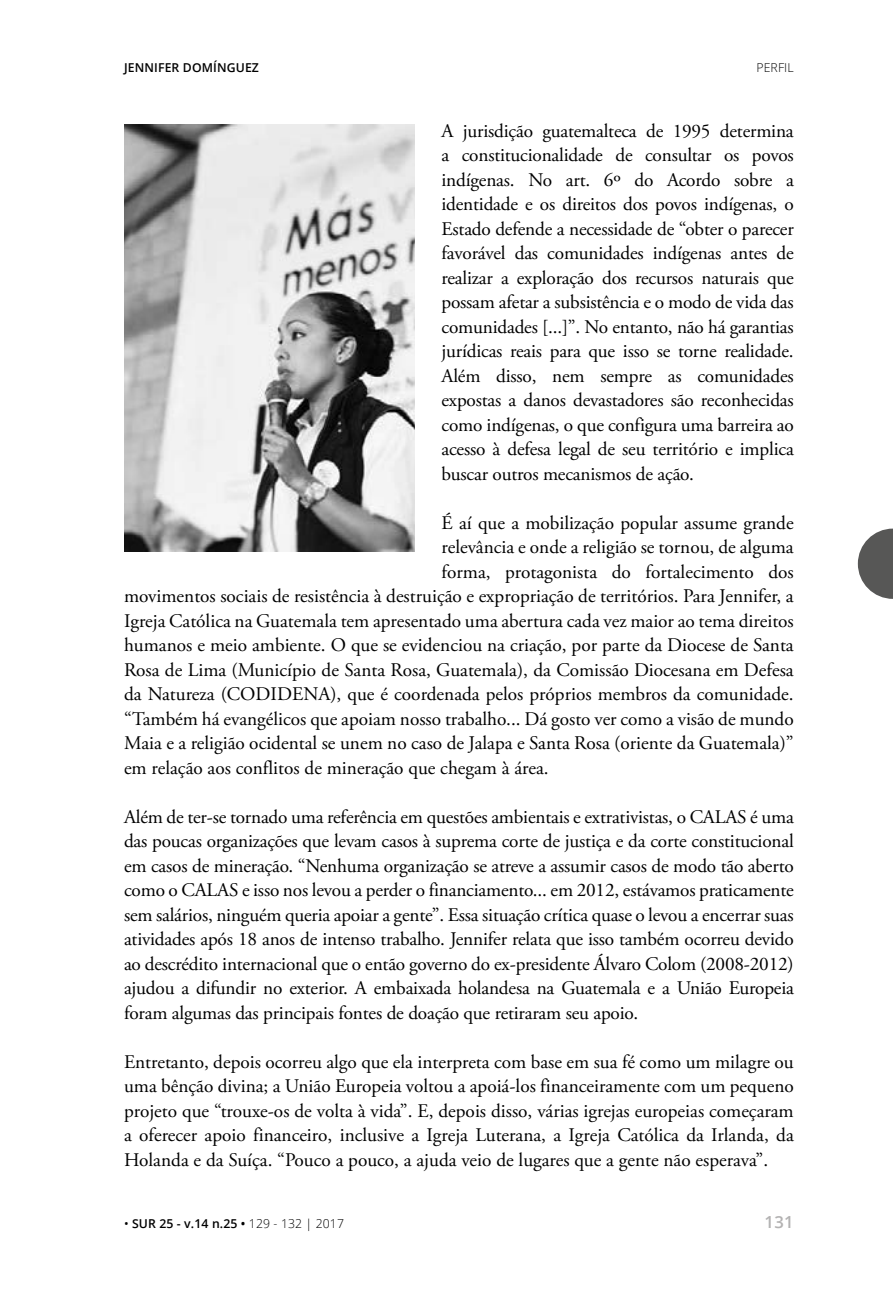
<style>
.page{position:relative;width:893px;height:1290px;background:#fff}
.page>*{position:absolute;margin:0;border:0;box-sizing:border-box;transform-origin:0 0}
.t1{font:19.25px/24.5px "Adobe Garamond Pro";color:#000;text-align:justify}
.t2{font:600 16.62px "Open Sans";color:#b3b2b2}
.t3{font:600 12.25px "Open Sans";letter-spacing:.01em;color:#000}
.t4{font:300 12.25px "Open Sans";letter-spacing:.01em;color:#000}
.s1{font-weight:400}
.s2{font-weight:300}
</style>
<div class="page">
<img style="left:124px;top:125px;width:291px;height:426px">
<svg style="left:858px;top:529px;width:35px;height:70px"></svg>
<p class="t3" style="left:124px;top:59px;width:136px">JENNIFER DOMÍNGUEZ</p>
<p class="t4" style="left:756px;top:59px;width:39px">PERFIL</p>
<p class="t1" style="left:441px;top:119px;width:354px">A jurisdição guatemalteca de 1995 determina a constitucionalidade de consultar os povos indígenas. No art. 6º do Acordo sobre a identidade e os direitos dos povos indígenas, o Estado defende a necessidade de “obter o parecer favorável das comunidades indígenas antes de realizar a exploração dos recursos naturais que possam afetar a subsistência e o modo de vida das comunidades [...]”. No entanto, não há garantias jurídicas reais para que isso se torne realidade.<br>Além disso, nem sempre as comunidades expostas a danos devastadores são reconhecidas como indígenas, o que configura uma barreira ao acesso à defesa legal de seu território e implica buscar outros mecanismos de ação.</p>
<p class="t1" style="left:441px;top:511px;width:354px">É aí que a mobilização popular assume grande</p>
<p class="t1" style="left:441px;top:535px;width:354px">relevância e onde a religião se tornou, de alguma</p>
<p class="t1" style="left:441px;top:560px;width:354px">forma, protagonista do fortalecimento dos</p>
<p class="t1" style="left:124px;top:584px;width:671px">movimentos sociais de resistência à destruição e expropriação de territórios. Para Jennifer, a</p>
<p class="t1" style="left:124px;top:609px;width:671px">Igreja Católica na Guatemala tem apresentado uma abertura cada vez maior ao tema direitos</p>
<p class="t1" style="left:124px;top:633px;width:671px">humanos e meio ambiente. O que se evidenciou na criação, por parte da Diocese de Santa</p>
<p class="t1" style="left:124px;top:658px;width:671px">Rosa de Lima (Município de Santa Rosa, Guatemala), da Comissão Diocesana em Defesa</p>
<p class="t1" style="left:124px;top:682px;width:671px">da Natureza (CODIDENA), que é coordenada pelos próprios membros da comunidade.</p>
<p class="t1" style="left:124px;top:707px;width:671px">“Também há evangélicos que apoiam nosso trabalho... Dá gosto ver como a visão de mundo</p>
<p class="t1" style="left:124px;top:731px;width:671px">Maia e a religião ocidental se unem no caso de Jalapa e Santa Rosa (oriente da Guatemala)”</p>
<p class="t1" style="left:124px;top:756px;width:426px">em relação aos conflitos de mineração que chegam à área.</p>
<p class="t1" style="left:124px;top:805px;width:671px">Além de ter-se tornado uma referência em questões ambientais e extrativistas, o CALAS é uma das poucas organizações que levam casos à suprema corte de justiça e da corte constitucional em casos de mineração. “Nenhuma organização se atreve a assumir casos de modo tão aberto como o CALAS e isso nos levou a perder o financiamento... em 2012, estávamos praticamente sem salários, ninguém queria apoiar a gente”. Essa situação crítica quase o levou a encerrar suas atividades após 18 anos de intenso trabalho. Jennifer relata que isso também ocorreu devido ao descrédito internacional que o então governo do ex-presidente Álvaro Colom (2008-2012) ajudou a difundir no exterior. A embaixada holandesa na Guatemala e a União Europeia foram algumas das principais fontes de doação que retiraram seu apoio.</p>
<p class="t1" style="left:124px;top:1050px;width:671px">Entretanto, depois ocorreu algo que ela interpreta com base em sua fé como um milagre ou uma bênção divina; a União Europeia voltou a apoiá-los financeiramente com um pequeno projeto que “trouxe-os de volta à vida”. E, depois disso, várias igrejas europeias começaram a oferecer apoio financeiro, inclusive a Igreja Luterana, a Igreja Católica da Irlanda, da Holanda e da Suíça. “Pouco a pouco, a ajuda veio de lugares que a gente não esperava”.</p>
<p class="t3" style="left:124px;top:1215px;width:222px"><span class="s1">•</span> SUR 25 - v.14 n.25 • <span class="s2">129 - 132 | 2017</span></p>
<p class="t2" style="left:765px;top:1210px;width:31px">131</p>
</div>
